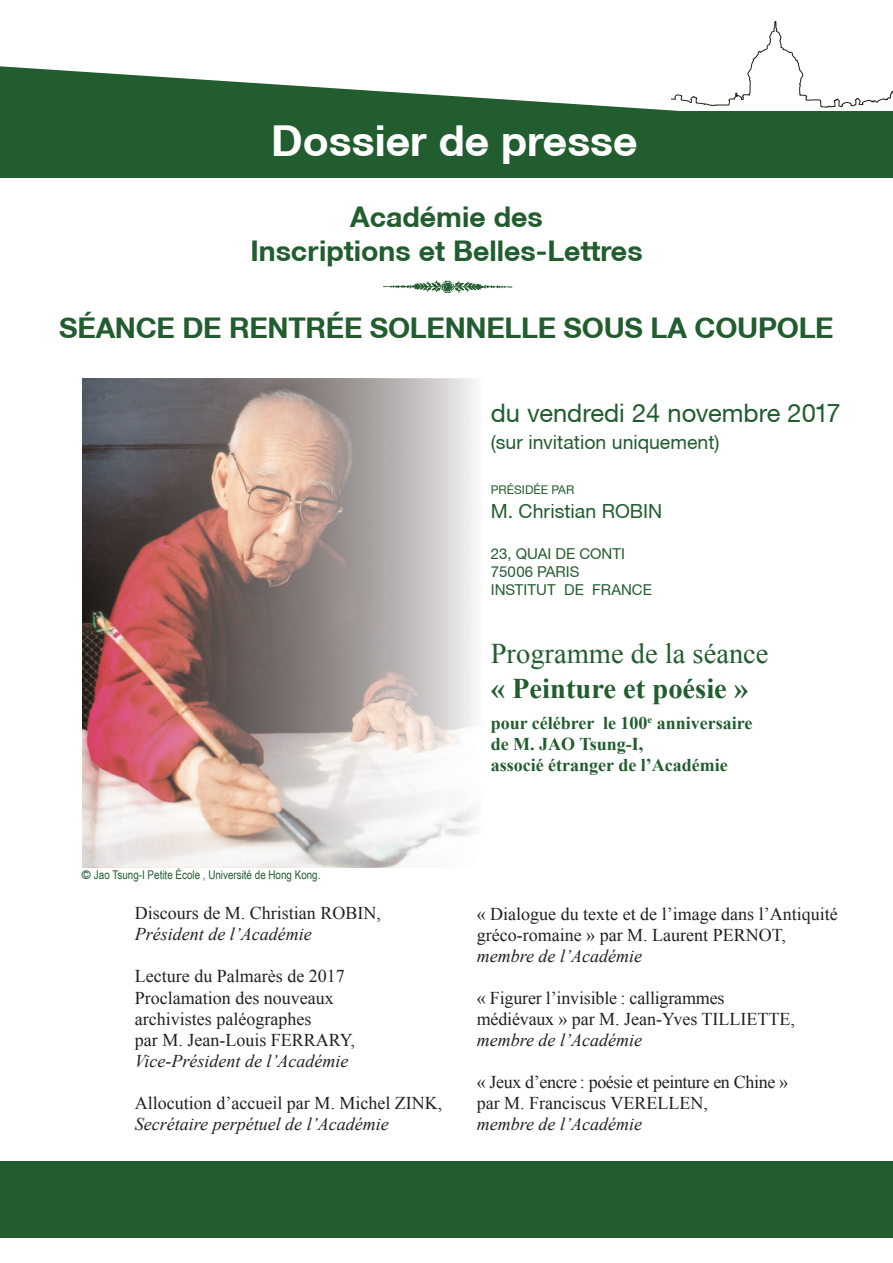
<style>
.page{position:relative;width:893px;height:1263px;background:#fff}
.page>*{position:absolute;margin:0;border:0;box-sizing:border-box;transform-origin:0 0}
.t1{font:700 42.6px "Helvetica Neue CE";color:#fff}
.t2{font:700 28.5px/34.2px "Helvetica Neue CE";letter-spacing:-.01em;color:#215d2e;text-align:center}
.t3{font:28.5px "Times New Roman";color:#215d2e}
.t4{font:700 28.5px "Times New Roman";color:#215d2e}
.t5{font:25.5px "Helvetica Neue CE";color:#215d2e}
.t6{font:19.5px "Helvetica Neue CE";color:#215d2e}
.t7{font:18px/21px "Times New Roman";color:#231f20}
.t8{font:italic 18px "Times New Roman";color:#231f20}
.t9{font:700 18px/21px "Times New Roman";color:#215d2e}
.t10{font:18px/21px "Times New Roman";letter-spacing:-.02em;color:#231f20}
.t11{font:15px/18px "Helvetica Neue CE";color:#215d2e}
.t12{font:12px "Arial Narrow";color:#215d2e}
.t13{font:12px "Helvetica Neue CE";color:#215d2e}
.s1{font-family:"Helvetica Neue CE"}
</style>
<div class="page">
<img style="left:82px;top:378px;width:393px;height:489px">
<svg style="left:751px;top:21px;width:142px;height:87px"></svg>
<div style="left:0;top:111px;width:893px;height:67px;background:#215d2e"></div>
<svg style="left:0;top:66px;width:791px;height:45px"></svg>
<svg style="left:383px;top:280px;width:129px;height:13px"></svg>
<div style="left:0;top:1161px;width:893px;height:76px;background:#215d2e"></div>
<h1 class="t1" style="left:271px;top:115px;width:368px">Dossier de presse</h1>
<h2 class="t2" style="left:250px;top:200px;width:394px">Académie des<br>Inscriptions et Belles-Lettres</h2>
<h2 class="t2" style="left:59px;top:311px;width:776px">SÉANCE DE RENTRÉE SOLENNELLE SOUS LA COUPOLE</h2>
<h3 class="t5" style="left:491px;top:398px;width:351px">du vendredi 24 novembre 2017</h3>
<p class="t6" style="left:491px;top:431px;width:230px">(sur invitation uniquement)</p>
<p class="t13" style="left:491px;top:483px;width:85px">PRÉSIDÉE PAR</p>
<p class="t6" style="left:491px;top:499px;width:173px">M. Christian ROBIN</p>
<p class="t11" style="left:491px;top:545px;width:163px">23, QUAI DE CONTI<br>75006 PARIS<br>INSTITUT DE FRANCE</p>
<h2 class="t3" style="left:491px;top:635px;width:279px">Programme de la séance</h2>
<h2 class="t4" style="left:491px;top:668px;width:259px">« Peinture et poésie »</h2>
<p class="t9" style="left:491px;top:712px;width:263px">pour célébrer le 100<sup>e</sup> anniversaire de M. JAO Tsung-I,<br>associé étranger de l’Académie</p>
<p class="t12" style="left:82px;top:865px;width:240px"><span class="s1">©</span> Jao Tsung-I Petite École , Université de Hong Kong.</p>
<p class="t7" style="left:135px;top:903px;width:247px">Discours de M. Christian ROBIN,</p>
<p class="t8" style="left:135px;top:922px;width:178px">Président de l’Académie</p>
<p class="t7" style="left:135px;top:966px;width:222px">Lecture du Palmarès de 2017<br>Proclamation des nouveaux archivistes paléographes<br>par M. Jean-Louis FERRARY,</p>
<p class="t8" style="left:135px;top:1048px;width:215px">Vice-Président de l’Académie</p>
<p class="t7" style="left:135px;top:1092px;width:309px">Allocution d’accueil par M. Michel ZINK,</p>
<p class="t8" style="left:135px;top:1111px;width:255px">Secrétaire perpétuel de l’Académie</p>
<p class="t7" style="left:477px;top:903px;width:362px">« Dialogue du texte et de l’image dans l’Antiquité gréco-romaine » par M. Laurent PERNOT,</p>
<p class="t8" style="left:477px;top:943px;width:167px">membre de l’Académie</p>
<p class="t7" style="left:477px;top:987px;width:320px">« Figurer l’invisible : calligrammes médiévaux » par M. Jean-Yves TILLIETTE,</p>
<p class="t8" style="left:477px;top:1028px;width:167px">membre de l’Académie</p>
<p class="t10" style="left:477px;top:1071px;width:313px">« Jeux d’encre : poésie et peinture en Chine » par M. Franciscus VERELLEN,</p>
<p class="t8" style="left:477px;top:1112px;width:167px">membre de l’Académie</p>
</div>
